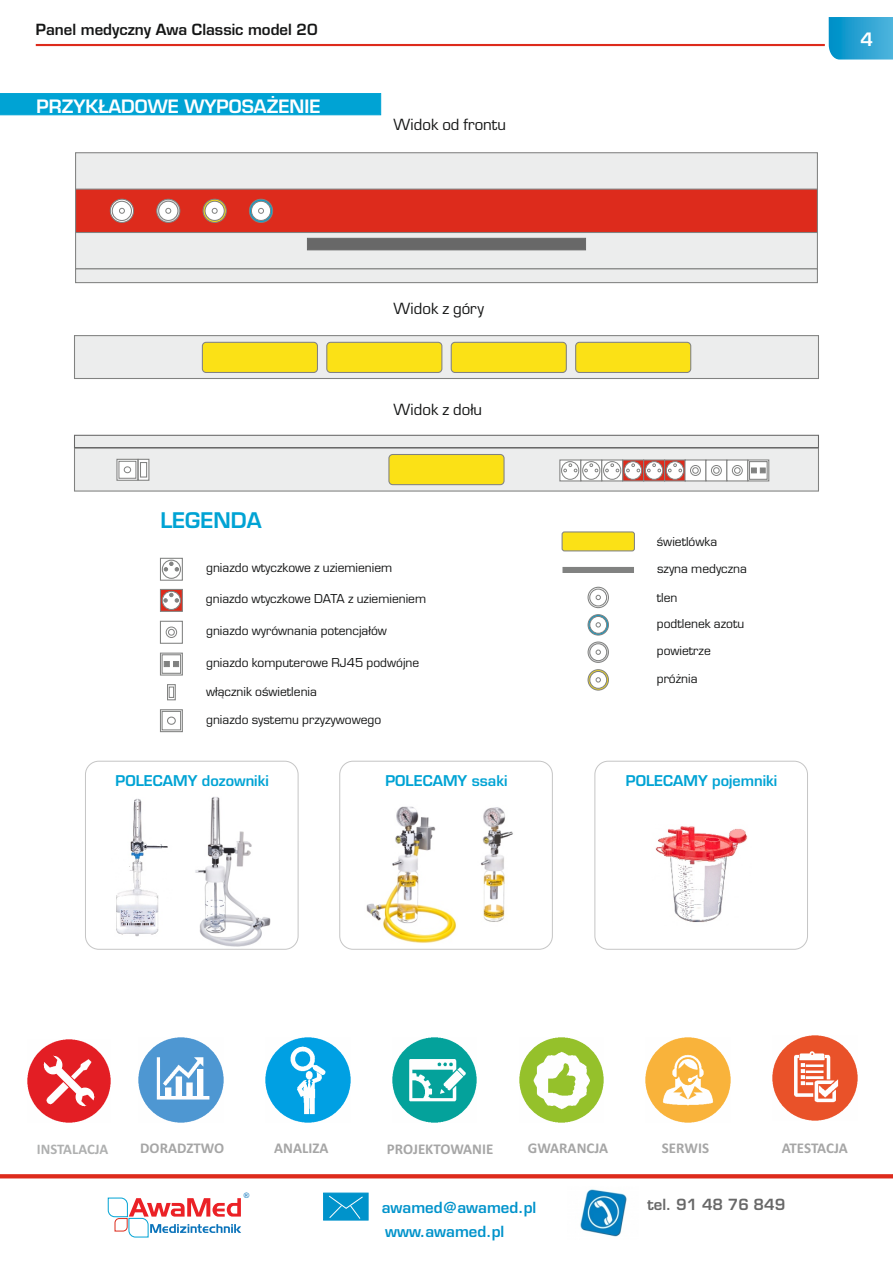
<style>
.page{position:relative;width:893px;height:1263px;background:#fff}
.page>*{position:absolute;margin:0;border:0;box-sizing:border-box;transform-origin:0 0}
.t1{font:700 21px "Euromode";color:#00a3d4}
.t2{font:700 18px "Euromode";color:#fff}
.t3{font:15px "Euromode";color:#151616}
.t4{font:700 15px "Euromode";color:#151616}
.t5{font:700 15px "Euromode";color:#0093cb}
.t6{font:700 15px "Euromode";color:#686868}
.t7{font:700 14.85px "Calibri";color:#a6a6a6}
.t8{font:700 14.55px "Calibri";color:#afb0b0}
.t9{font:700 14.4px "Euromode";color:#00a3d4}
.t10{font:12px/26.1px "Euromode";color:#151616}
.t11{font:7.5px "Arial";color:#0a73ba}
</style>
<div class="page">
<svg style="left:74px;top:335px;width:745px;height:44px;background:#e1e2e2"></svg>
<div style="left:202px;top:342px;width:116px;height:31px;background:#fbe116;border:1px solid #818281;border-radius:4px"></div>
<div style="left:326px;top:342px;width:116px;height:31px;background:#fbe116;border:1px solid #818281;border-radius:4px"></div>
<div style="left:451px;top:342px;width:116px;height:31px;background:#fbe116;border:1px solid #818281;border-radius:4px"></div>
<div style="left:575px;top:342px;width:116px;height:31px;background:#fbe116;border:1px solid #818281;border-radius:4px"></div>
<div style="left:562px;top:531px;width:73px;height:20px;background:#fbe116;border:1px solid #818281;border-radius:2px"></div>
<svg style="left:159px;top:620px;width:24px;height:24px"></svg>
<div style="left:168px;top:629px;width:7px;height:7px;border:1px solid #818281;border-radius:50%"></div>
<div style="left:166px;top:627px;width:11px;height:11px;border:1px solid #818281;border-radius:50%"></div>
<svg style="left:588px;top:642px;width:21px;height:21px"></svg>
<svg style="left:587px;top:669px;width:22px;height:22px"></svg>
<svg style="left:587px;top:614px;width:22px;height:22px"></svg>
<svg style="left:589px;top:643px;width:18px;height:18px"></svg>
<svg style="left:589px;top:671px;width:18px;height:18px"></svg>
<svg style="left:589px;top:616px;width:18px;height:18px"></svg>
<svg style="left:596px;top:622px;width:5px;height:5px"></svg>
<svg style="left:596px;top:677px;width:5px;height:5px"></svg>
<svg style="left:596px;top:650px;width:5px;height:5px"></svg>
<svg style="left:587px;top:587px;width:22px;height:21px"></svg>
<svg style="left:589px;top:588px;width:18px;height:18px"></svg>
<svg style="left:596px;top:595px;width:5px;height:5px"></svg>
<div style="left:160px;top:558px;width:23px;height:23px;border:1px solid #818281"></div>
<div style="left:162px;top:560px;width:19px;height:19px;border:1px solid #818281;border-radius:50%"></div>
<svg style="left:164px;top:562px;width:15px;height:9px"></svg>
<svg style="left:160px;top:588px;width:23px;height:24px"></svg>
<div style="left:167px;top:684px;width:9px;height:16px;border:1px solid #818281"></div>
<div style="left:169px;top:687px;width:5px;height:11px;border:1px solid #818281"></div>
<div style="left:162px;top:654px;width:19px;height:20px;border:1px solid #818281"></div>
<div style="left:160px;top:653px;width:23px;height:22px;border:1px solid #818281"></div>
<svg style="left:163px;top:661px;width:16px;height:6px"></svg>
<svg style="left:562px;top:567px;width:72px;height:6px"></svg>
<div style="left:162px;top:711px;width:19px;height:19px;border:1px solid #818281"></div>
<div style="left:160px;top:709px;width:23px;height:23px;border:1px solid #818281"></div>
<div style="left:167px;top:716px;width:9px;height:9px;border:1px solid #818281;border-radius:50%"></div>
<div style="left:75px;top:152px;width:743px;height:116px;background:#eceded"></div>
<svg style="left:75px;top:268px;width:743px;height:16px;background:#ddd"></svg>
<svg style="left:75px;top:188px;width:743px;height:63px;background:#d3635a"></svg>
<svg style="left:74px;top:434px;width:745px;height:58px;background:#dfdfde"></svg>
<div style="left:388px;top:454px;width:117px;height:31px;background:#fbe116;border:1px solid #818281;border-radius:4px"></div>
<img style="left:116px;top:798px;width:52px;height:139px">
<div style="left:339px;top:761px;width:214px;height:189px;border:1px solid #c5c5c5;border-radius:13px"></div>
<div style="left:594px;top:761px;width:214px;height:189px;border:1px solid #c5c5c5;border-radius:13px"></div>
<img style="left:481px;top:807px;width:32px;height:115px">
<img style="left:655px;top:826px;width:93px;height:96px">
<img style="left:195px;top:797px;width:76px;height:150px">
<div style="left:85px;top:761px;width:214px;height:189px;border:1px solid #c5c5c5;border-radius:13px"></div>
<img style="left:366px;top:806px;width:91px;height:137px">
<svg style="left:0;top:1174px;width:893px;height:5px;background:#e1483b"></svg>
<svg style="left:107px;top:1197px;width:134px;height:41px"></svg>
<svg style="left:323px;top:1192px;width:46px;height:29px"></svg>
<img style="left:580px;top:1189px;width:47px;height:48px">
<img style="left:138px;top:1037px;width:85px;height:85px">
<img style="left:265px;top:1037px;width:85px;height:85px">
<img style="left:392px;top:1037px;width:85px;height:85px">
<img style="left:519px;top:1037px;width:85px;height:85px">
<img style="left:646px;top:1037px;width:85px;height:85px">
<img style="left:773px;top:1035px;width:85px;height:85px">
<img style="left:28px;top:1040px;width:83px;height:83px">
<hr style="left:36px;top:44px;width:789px;height:2px;background:#dd2b1c">
<svg style="left:829px;top:17px;width:64px;height:43px;background:#2ba3d3"></svg>
<svg style="left:0;top:93px;width:382px;height:23px;background:#08a6d5"></svg>
<p class="t4" style="left:36px;top:23px;width:283px">Panel medyczny Awa Classic model 20</p>
<h2 class="t2" style="left:36px;top:99px;width:286px">PRZYKŁADOWE WYPOSAŻENIE</h2>
<h1 class="t1" style="left:160px;top:512px;width:103px">LEGENDA</h1>
<p class="t3" style="left:394px;top:119px;width:114px">Widok od frontu</p>
<p class="t3" style="left:394px;top:302px;width:92px">Widok z góry</p>
<p class="t3" style="left:394px;top:403px;width:90px">Widok z dołu</p>
<p class="t10" style="left:206px;top:556px;width:188px">gniazdo wtyczkowe z uziemieniem</p>
<p class="t10" style="left:206px;top:587px;width:222px">gniazdo wtyczkowe DATA z uziemieniem</p>
<p class="t10" style="left:206px;top:619px;width:182px">gniazdo wyrównania potencjałów</p>
<p class="t10" style="left:206px;top:651px;width:215px">gniazdo komputerowe RJ45 podwójne</p>
<p class="t10" style="left:206px;top:679px;width:112px">włącznik oświetlenia</p>
<p class="t10" style="left:206px;top:707px;width:177px">gniazdo systemu przyzywowego</p>
<p class="t10" style="left:657px;top:530px;width:62px">świetlówka</p>
<p class="t10" style="left:657px;top:557px;width:91px">szyna medyczna</p>
<p class="t10" style="left:657px;top:586px;width:89px">tlen<br>podtlenek azotu</p>
<p class="t10" style="left:657px;top:639px;width:55px">powietrze</p>
<p class="t10" style="left:657px;top:667px;width:42px">próżnia</p>
<p class="t9" style="left:115px;top:775px;width:155px">POLECAMY dozowniki</p>
<p class="t9" style="left:385px;top:775px;width:124px">POLECAMY ssaki</p>
<p class="t9" style="left:626px;top:775px;width:153px">POLECAMY pojemniki</p>
<h2 class="t2" style="left:861px;top:33px;width:14px">4</h2>
<p class="t8" style="left:37px;top:1143px;width:73px">INSTALACJA</p>
<p class="t7" style="left:140px;top:1142px;width:86px">DORADZTWO</p>
<p class="t7" style="left:274px;top:1142px;width:56px">ANALIZA</p>
<p class="t7" style="left:387px;top:1143px;width:108px">PROJEKTOWANIE</p>
<p class="t7" style="left:528px;top:1142px;width:82px">GWARANCJA</p>
<p class="t7" style="left:662px;top:1142px;width:49px">SERWIS</p>
<p class="t7" style="left:782px;top:1142px;width:68px">ATESTACJA</p>
<p class="t11" style="left:244px;top:1192px;width:7px">®</p>
<p class="t5" style="left:382px;top:1202px;width:156px">awamed@awamed.pl</p>
<p class="t5" style="left:385px;top:1225px;width:121px">www.awamed.pl</p>
<p class="t6" style="left:648px;top:1199px;width:139px">tel. 91 48 76 849</p>
</div>
